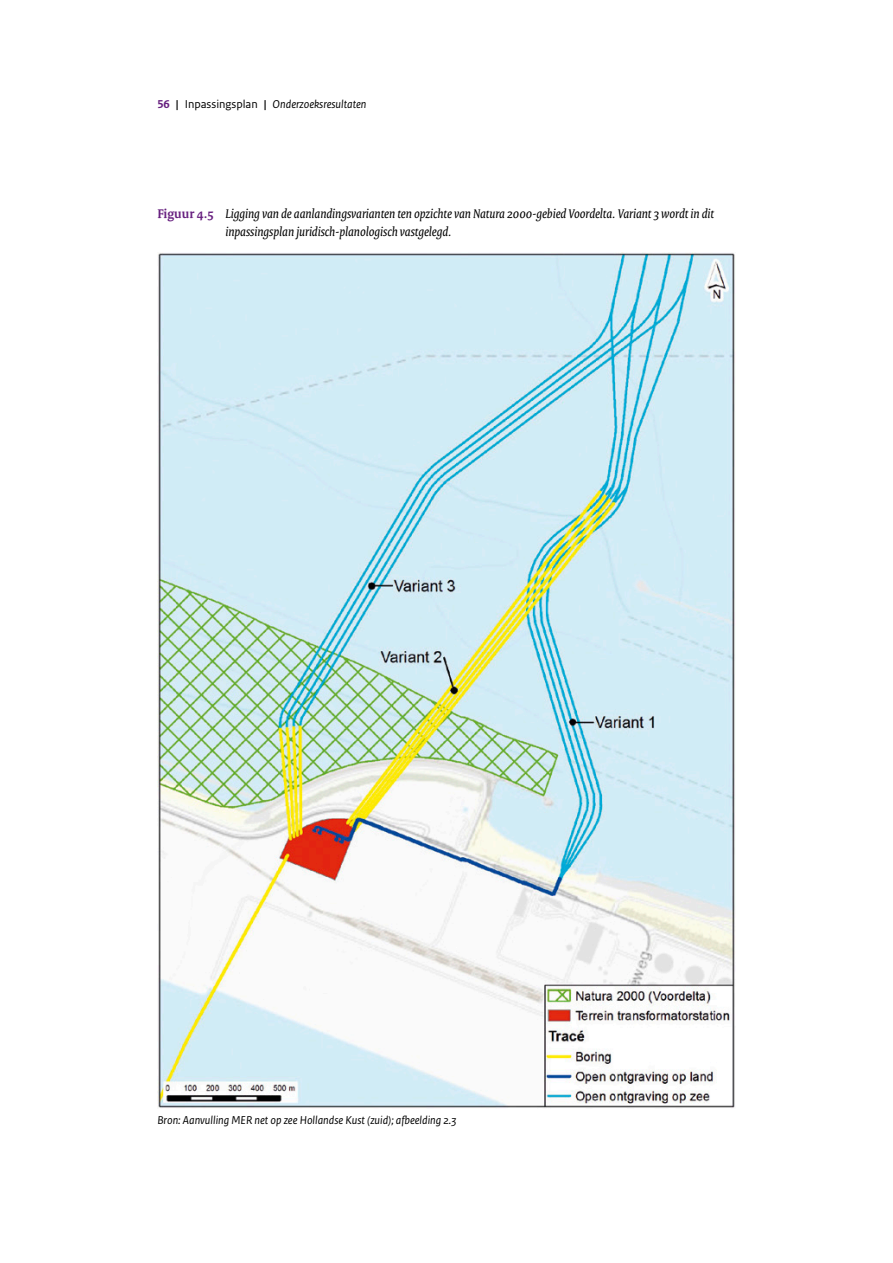
<style>
.page{position:relative;width:893px;height:1263px;background:#fff}
.page>*{position:absolute;margin:0;border:0;box-sizing:border-box;transform-origin:0 0}
.Figuur_titel{font:italic 13.5px/18px "Rijksoverheid Serif";color:#000}
.Fotobijschrift{font:italic 12px "Rijksoverheid Sans Text";color:#000}
.Broodtekst_Serif{font:italic 12px "Rijksoverheid Sans Text";color:#000}
.s1{font-weight:700;font-style:normal;color:#67207f}
.s2{font-weight:700;font-style:normal}
.s3{font-style:normal}
</style>
<div class="page">
<img style="left:157px;top:253px;width:578px;height:855px">
<p class="Broodtekst_Serif" style="left:157px;top:97px;width:211px"><span class="s1">56</span> <span class="s2">|</span> <span class="s3">Inpassingsplan</span> <span class="s2">|</span> Onderzoeksresultaten</p>
<p class="Figuur_titel" style="left:225px;top:204px;width:490px;text-indent:-68px"><span class="s1">Figuur 4.5</span> Ligging van de aanlandingsvarianten ten opzichte van Natura 2000-gebied Voordelta. Variant 3 wordt in dit inpassingsplan juridisch-planologisch vastgelegd.</p>
<p class="Fotobijschrift" style="left:157px;top:1113px;width:300px">Bron: Aanvulling MER net op zee Hollandse Kust (zuid); afbeelding 2.3</p>
</div>
